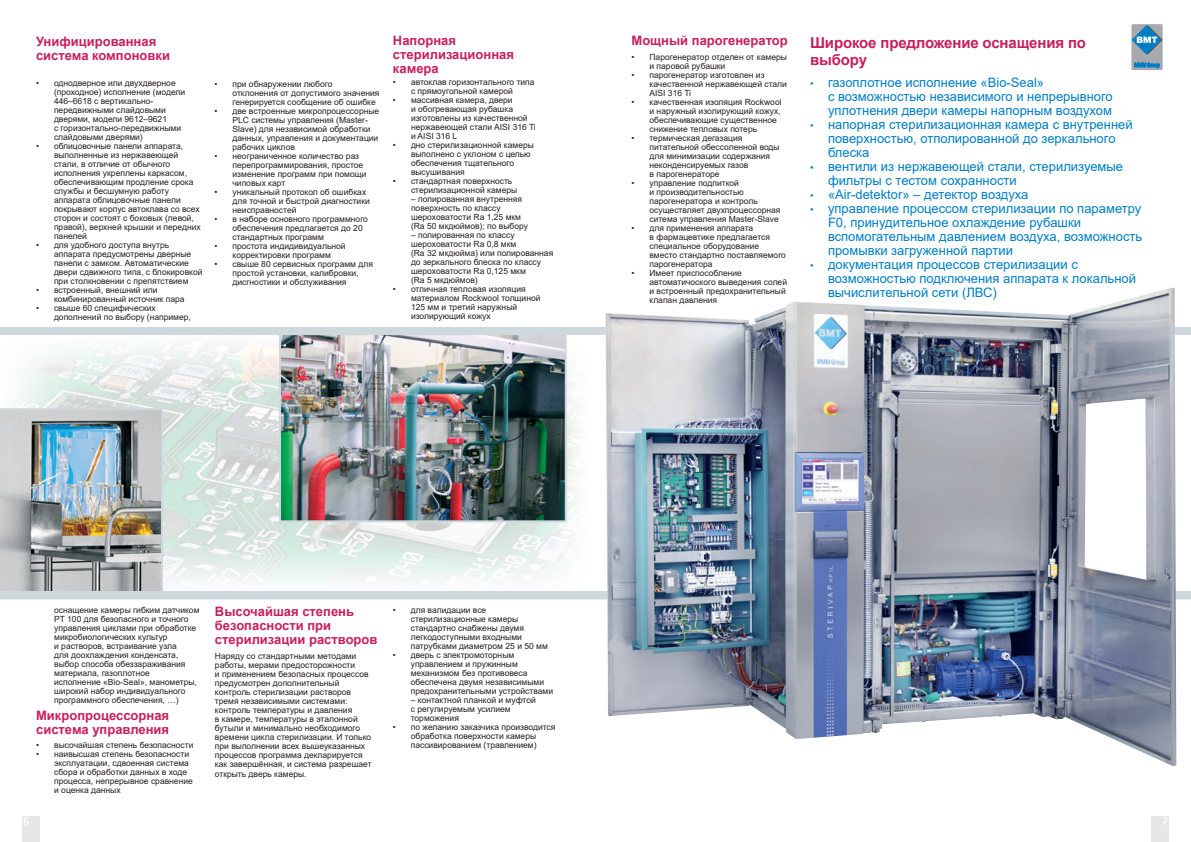
<style>
.page{position:relative;width:1191px;height:842px;background:#fff}
.page>*{position:absolute;margin:0;border:0;box-sizing:border-box;transform-origin:0 0}
.t1{font:700 15px/17px "Arial";letter-spacing:-.01em;color:#c7205c}
.t2{font:13px/14px "Arial";color:#007ec5}
.t3{font:700 13px/14px "Arial";color:#c7205c}
.t4{font:700 12px "Rotis Sans Serif Std";color:#fff}
.t5{font:8.5px/9px "Arial";color:#231f20}
.s1{font-size:10px}
</style>
<div class="page">
<div style="left:23px;top:816px;width:17px;height:26px;background:#e6e7e9"></div>
<div style="left:1151px;top:816px;width:17px;height:26px;background:#e6e7e9"></div>
<div style="left:1131px;top:24px;width:31px;height:46px;background:#a8a9ad;border-radius:2px"></div>
<svg style="left:1134px;top:63px;width:25px;height:5px"></svg>
<svg style="left:1132px;top:26px;width:30px;height:28px"></svg>
<img style="left:0;top:346px;width:595px;height:254px">
<img style="left:282px;top:336px;width:282px;height:72px">
<div style="left:0;top:327px;width:1191px;height:8px;background:#cfd8dd"></div>
<img style="left:0;top:408px;width:1191px;height:191px">
<img style="left:605px;top:288px;width:571px;height:478px">
<h2 class="t3" style="left:36px;top:35px;width:135px">Унифицированная система компоновки</h2>
<p class="t5" style="left:54px;top:79px;width:133px;text-indent:-18px">• однодверное или двухдверное (проходное) исполнение (модели<br>446–6618 с вертикально&shy;передвижными слайдовыми дверями, модели 9612–9621<br>с горизонтально-передвижными слайдовыми дверями)</p>
<p class="t5" style="left:54px;top:142px;width:148px;text-indent:-18px">• облицовочные панели аппарата, выполненные из нержавеющей стали, в отличие от обычного исполнения укреплены каркасом, обеспечивающим продление срока службы и бесшумную работу аппарата облицовочные панели покрывают корпус автоклава со всех сторон и состоят с боковых (левой, правой), верхней крышки и передних панелей</p>
<p class="t5" style="left:54px;top:241px;width:150px;text-indent:-18px">• для удобного доступа внутрь аппарата предусмотрены дверные панели с замком. Автоматические двери сдвижного типа, с блокировкой при столкновении с препятствием</p>
<p class="t5" style="left:54px;top:286px;width:132px;text-indent:-18px">• встроенный, внешний или комбинированный источник пара</p>
<p class="t5" style="left:54px;top:304px;width:138px;text-indent:-18px">• свыше 60 специфических дополнений по выбору (например,</p>
<p class="t5" style="left:232px;top:79px;width:148px;text-indent:-18px">• при обнаружении любого отклонения от допустимого значения генерируется сообщение об ошибке</p>
<p class="t5" style="left:232px;top:106px;width:148px;text-indent:-18px">• две встроенные микропроцессорные<br>PLC системы управления (Master-<br>Slave) для независимой обработки данных, управления и документации рабочих циклов</p>
<p class="t5" style="left:232px;top:151px;width:135px;text-indent:-18px">• неограниченное количество раз перепрограммирования, простое изменение программ при помощи чиповых карт</p>
<p class="t5" style="left:232px;top:187px;width:139px;text-indent:-18px">• уникальный протокол об ошибках для точной и быстрой диагностики неисправностей</p>
<p class="t5" style="left:232px;top:214px;width:137px;text-indent:-18px">• в наборе основного программного обеспечения предлагается до 20 стандартных программ</p>
<p class="t5" style="left:214px;top:241px;width:133px;text-align:center">• простота индидивидуальной корректировки программ</p>
<p class="t5" style="left:232px;top:259px;width:142px;text-indent:-18px">• свыше 80 сервисных программ для простой установки, калибровки, дисгностики и обслуживания</p>
<h2 class="t3" style="left:393px;top:34px;width:122px">Напорная стерилизационная камера</h2>
<p class="t5" style="left:393px;top:78px;width:143px;text-align:center">• aвтоклав горизонтального типа с прямоугольной камерой</p>
<p class="t5" style="left:411px;top:96px;width:126px;text-indent:-18px">• массивная камера, двери<br>и обогревающая рубашка изготовлены из качественной нержавеющей стали AISI 316 Ti и AISI 316 L</p>
<p class="t5" style="left:411px;top:141px;width:124px;text-indent:-18px">• дно стерилизационной камеры выполнено с уклоном с целью обеспечения тщательного высушивания</p>
<p class="t5" style="left:411px;top:177px;width:108px;text-indent:-18px">• стандартная поверхность стерилизационной камеры</p>
<p class="t5" style="left:411px;top:195px;width:118px">– полированная внутренняя поверхность по классу шероховатости Ra 1,25 мкм (Ra 50 мкдюймов); по выбору</p>
<p class="t5" style="left:411px;top:231px;width:144px">– полированная по классу шероховатости Ra 0,8 мкм<br>(Ra 32 мкдюйма) или полированная до зеркального блеска по классу шероховатости Ra 0,125 мкм<br>(Ra 5 мкдюймов)</p>
<p class="t5" style="left:411px;top:285px;width:131px;text-indent:-18px">• отличная тепловая изоляция материалом Rockwool толщиной<br>125 мм и третий наружный изолирующий кожух</p>
<h2 class="t3" style="left:631px;top:34px;width:158px">Мощный парогенератор</h2>
<p class="t5" style="left:649px;top:53px;width:139px;text-indent:-18px">• Парогенератор отделен от камеры и паровой рубашки</p>
<p class="t5" style="left:649px;top:71px;width:139px;text-indent:-18px">• парогенератор изготовлен из качественной нержавеющей стали<br>AISI 316 Ti</p>
<p class="t5" style="left:649px;top:98px;width:134px;text-indent:-18px">• качественная изоляция Rockwool и наружный изолирующий кожух, обеспечивающие существенное снижение тепловых потерь</p>
<p class="t5" style="left:649px;top:134px;width:132px;text-indent:-18px">• термическая дегазация питательной обессоленной воды для минимизации содержания неконденсируемых газов<br>в парогенераторе</p>
<p class="t5" style="left:649px;top:179px;width:132px;text-indent:-18px">• управление подпиткой<br>и производительностью парогенератора и контроль осуществляет двухпроцессорная ситема управления Master-Slave</p>
<p class="t5" style="left:649px;top:224px;width:138px;text-indent:-18px">• для применения аппарата<br>в фармацевтике предлагается специальное оборудование вместо стандартно поставляемого парогенератора</p>
<p class="t5" style="left:649px;top:269px;width:139px;text-indent:-18px">• Имеет приспособление автоматичоского выведения солей и встроенный предохранительный клапан давления</p>
<h1 class="t1" style="left:810px;top:34px;width:278px">Широкое предложение оснащения по выбору</h1>
<h2 class="t2" style="left:828px;top:75px;width:286px;text-indent:-18px"><span class="s1">•</span> газоплотное исполнение «Bio-Seal»<br>с возможностью независимого и непрерывного уплотнения двери камеры напорным воздухом</h2>
<h2 class="t2" style="left:828px;top:117px;width:306px;text-indent:-18px"><span class="s1">•</span> напорная стерилизационная камера с внутренней поверхностью, отполированной до зеркального блеска</h2>
<h2 class="t2" style="left:828px;top:159px;width:297px;text-indent:-18px"><span class="s1">•</span> вентили из нержавеющей стали, стерилизуемые фильтры с тестом сохранности</h2>
<h2 class="t2" style="left:810px;top:187px;width:220px"><span class="s1">•</span> «Air-detektor» – детектор воздуха</h2>
<h2 class="t2" style="left:828px;top:201px;width:316px;text-indent:-18px"><span class="s1">•</span> управление процессом стерилизации по параметру F0, принудительное охлаждение рубашки вспомогательным давлением воздуха, возможность промывки загруженной партии</h2>
<h2 class="t2" style="left:828px;top:257px;width:309px;text-indent:-18px"><span class="s1">•</span> документация процессов стерилизации с возможностью подключения аппарата к локальной вычислительной сети (ЛВС)</h2>
<p class="t5" style="left:54px;top:605px;width:147px">оснащение камеры гибким датчиком<br>PT 100 для безопасного и точного управления циклами при обработке микробиологических культур<br>и растворов, встраивание узла<br>для доохлаждения конденсата, выбор способа обеззараживания материала, газоплотное<br>исполнение «Bio-Seal», манометры, широкий набор индивидуального программного обеспечения, …)</p>
<h2 class="t3" style="left:36px;top:708px;width:134px">Mикропроцессорная система управления</h2>
<p class="t5" style="left:36px;top:741px;width:159px">• высочайшая степень безопасности</p>
<p class="t5" style="left:54px;top:750px;width:140px;text-indent:-18px">• наивысшая степень безопасности эксплуатации, сдвоенная система сбора и обработки данных в ходе процесса, непрерывное сравнение и оценка данных</p>
<h2 class="t3" style="left:215px;top:605px;width:164px">Высочайшая степень безопасности при стерилизации растворов</h2>
<p class="t5" style="left:215px;top:651px;width:158px">Наряду со стандартными методами работы, мерами предосторожности<br>и применением безопасных процессов предусмотрен дополнительный контроль стерилизации растворов тремя независимыми системами: контроль температуры и давления<br>в камере, температуры в эталонной бутыли и минимально необходимого времени цикла стерилизации. И только при выполнении всех вышеуказанных процессов программа декларируется как завершённая, и система разрешает</p>
<p class="t5" style="left:215px;top:769px;width:93px">открыть дверь камеры.</p>
<p class="t5" style="left:411px;top:605px;width:139px;text-indent:-18px">• для валидации все стерилизационные камеры стандартно снабжены двумя легкодоступными входными патрубками диаметром 25 и 50 мм</p>
<p class="t5" style="left:411px;top:650px;width:144px;text-indent:-18px">• дверь с электромоторным управлением и пружинным механизмом без противовеса обеспечена двумя независимыми предохранительными устройствами</p>
<p class="t5" style="left:411px;top:695px;width:127px">– контактной планкой и муфтой с регулируемым усилием торможения</p>
<p class="t5" style="left:393px;top:722px;width:164px;text-align:center">• по желанию заказчика производится обработка поверхности камеры пассивированием (травлением)</p>
<h3 class="t4" style="left:23px;top:813px;width:8px">6</h3>
<h3 class="t4" style="left:1161px;top:813px;width:8px">7</h3>
</div>
